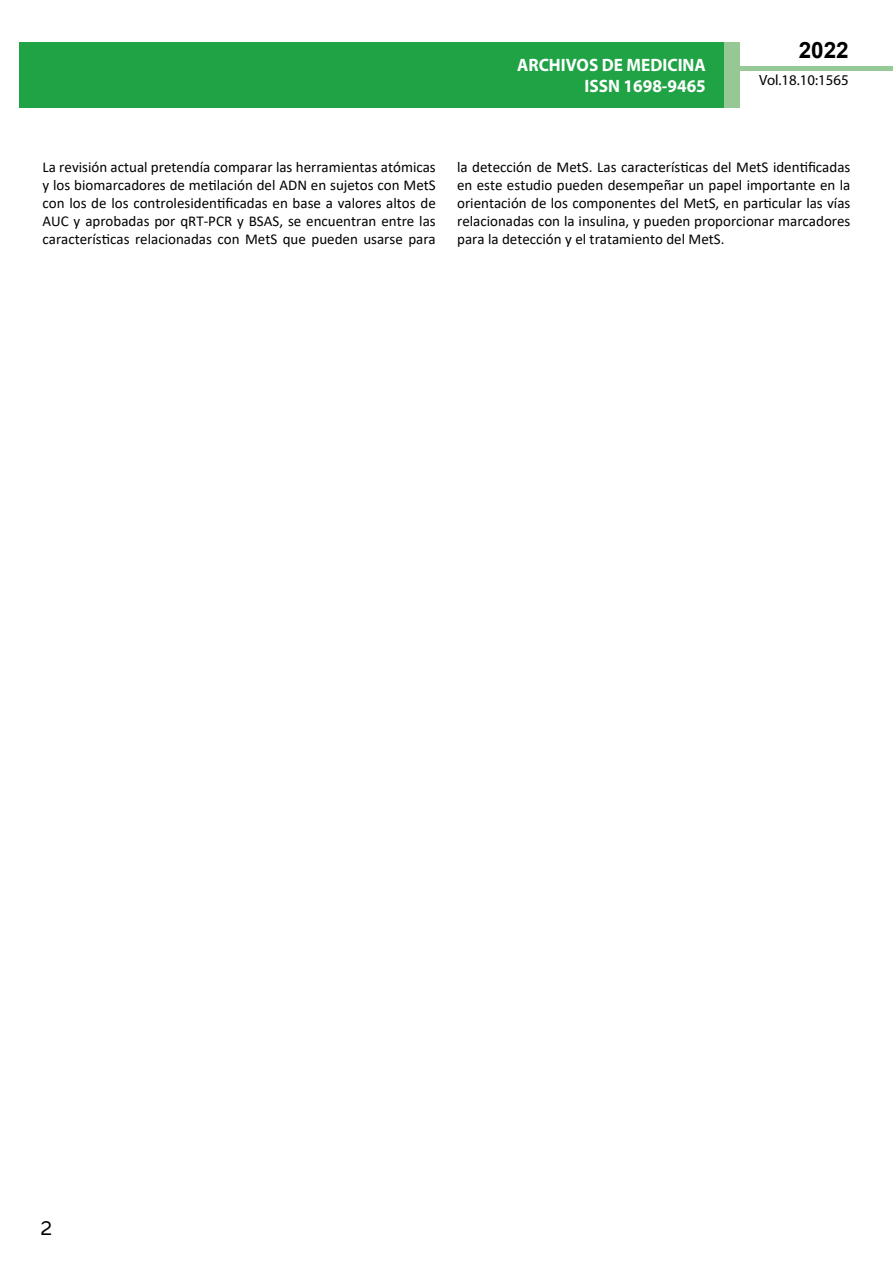
<style>
.page{position:relative;width:893px;height:1263px;background:#fff}
.page>*{position:absolute;margin:0;border:0;box-sizing:border-box;transform-origin:0 0}
.t1{font:25.5px "Tunga";color:#000}
.t2{font:700 22.5px "Arial";color:#000}
.t3{font:700 18px/21.6px "Myriad Pro";color:#fff;text-align:right;scale:.96 1}
.t4{font:15px/18px "Calibri";color:#000;text-align:justify}
.t5{font:14.85px "Myriad Pro";color:#000}
</style>
<div class="page">
<div style="left:722px;top:66px;width:171px;height:5px;background:#96c996"></div>
<div style="left:19px;top:42px;width:706px;height:66px;background:#1fa345"></div>
<div style="left:725px;top:42px;width:15px;height:66px;background:#96c896"></div>
<p class="t3" style="left:517px;top:53px;width:198px">ARCHIVOS DE MEDICINA<br>ISSN 1698-9465</p>
<h2 class="t2" style="left:799px;top:35px;width:52px">2022</h2>
<p class="t5" style="left:759px;top:71px;width:91px">Vol.18.10:1565</p>
<p class="t4" style="left:42px;top:158px;width:395px">La revisión actual pretendía comparar las herramientas atómicas y los biomarcadores de metilación del ADN en sujetos con MetS con los de los controlesidentificadas en base a valores altos de AUC y aprobadas por qRT-PCR y BSAS, se encuentran entre las características relacionadas con MetS que pueden usarse para</p>
<p class="t4" style="left:457px;top:158px;width:395px">la detección de MetS. Las características del MetS identificadas en este estudio pueden desempeñar un papel importante en la orientación de los componentes del MetS, en particular las vías relacionadas con la insulina, y pueden proporcionar marcadores para la detección y el tratamiento del MetS.</p>
<h1 class="t1" style="left:41px;top:1211px;width:13px">2</h1>
</div>
